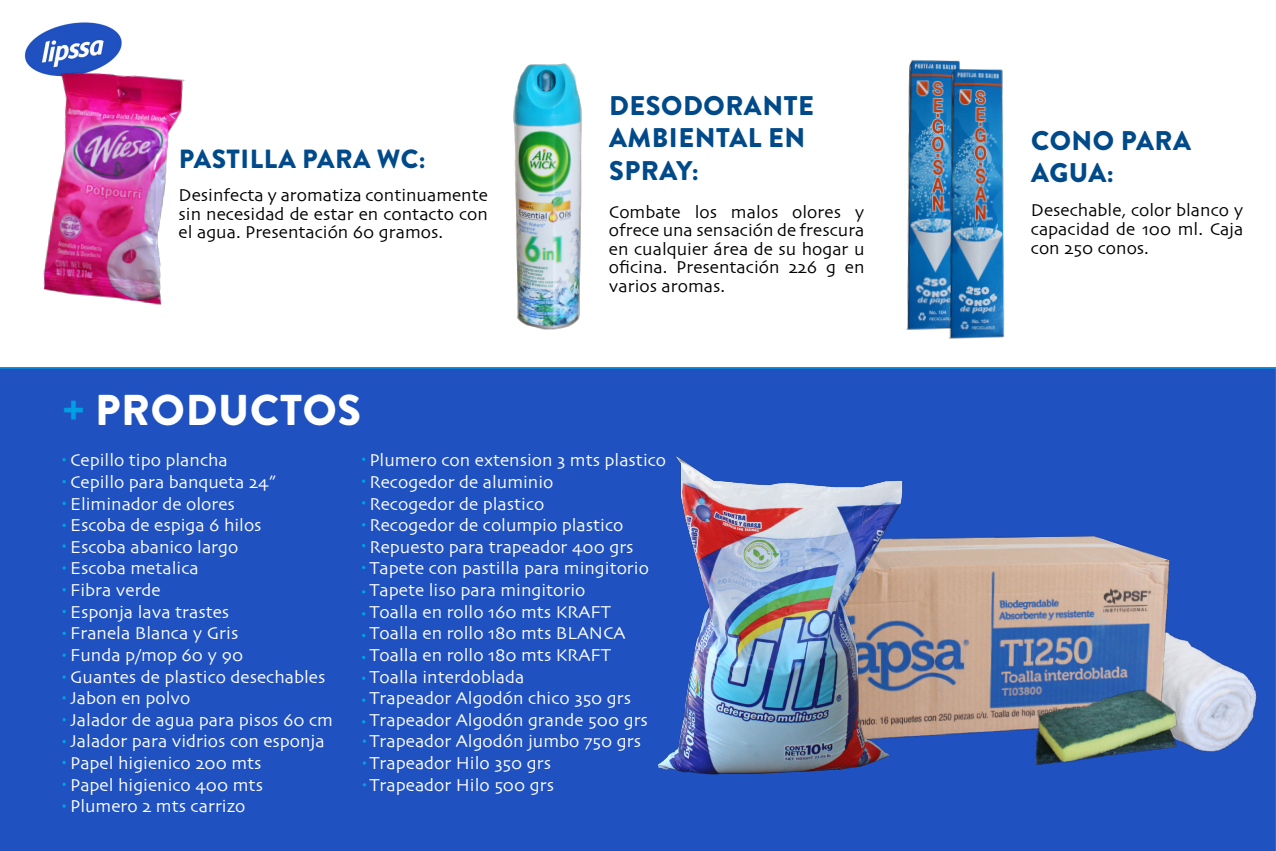
<style>
.page{position:relative;width:1276px;height:851px;background:#fff}
.page>*{position:absolute;margin:0;border:0;box-sizing:border-box;transform-origin:0 0}
.t1{font:900 43.05px "Brandon Grotesque";letter-spacing:.02em;color:#fff}
.t2{font:900 27px/32.4px "Brandon Grotesque";letter-spacing:.02em;color:#004a8a}
.t3{font:900 26.25px "Brandon Grotesque";letter-spacing:.02em;color:#004a8a}
.t4{font:18px/21.6px "Skia Regular 1 1";color:#fff}
.t5{font:18px/18.6px "Skia Regular 1 1";color:#000;text-align:justify}
.s1{color:#009fe3}
</style>
<div class="page">
<img style="left:24px;top:22px;width:98px;height:46px">
<img style="left:513px;top:63px;width:69px;height:267px">
<img style="left:906px;top:60px;width:28px;height:270px">
<img style="left:934px;top:60px;width:71px;height:279px">
<div style="left:0;top:367px;width:1276px;height:483px;background:#1f51c0"></div>
<img style="left:31px;top:56px;width:154px;height:249px">
<svg style="left:62px;top:458px;width:4px;height:3px"></svg>
<svg style="left:62px;top:480px;width:4px;height:3px"></svg>
<svg style="left:62px;top:501px;width:4px;height:4px"></svg>
<svg style="left:62px;top:523px;width:4px;height:4px"></svg>
<svg style="left:62px;top:544px;width:4px;height:3px"></svg>
<svg style="left:62px;top:566px;width:4px;height:3px"></svg>
<svg style="left:62px;top:588px;width:4px;height:3px"></svg>
<svg style="left:362px;top:457px;width:3px;height:4px"></svg>
<svg style="left:362px;top:565px;width:3px;height:4px"></svg>
<img style="left:1081px;top:573px;width:195px;height:208px">
<img style="left:913px;top:511px;width:266px;height:243px">
<img style="left:1018px;top:686px;width:161px;height:92px">
<img style="left:646px;top:438px;width:267px;height:353px">
<svg style="left:62px;top:609px;width:4px;height:4px"></svg>
<svg style="left:62px;top:631px;width:4px;height:4px"></svg>
<svg style="left:62px;top:653px;width:4px;height:3px"></svg>
<svg style="left:62px;top:675px;width:4px;height:3px"></svg>
<svg style="left:62px;top:696px;width:4px;height:3px"></svg>
<svg style="left:62px;top:718px;width:4px;height:3px"></svg>
<svg style="left:62px;top:739px;width:4px;height:4px"></svg>
<svg style="left:362px;top:633px;width:3px;height:4px"></svg>
<svg style="left:362px;top:655px;width:3px;height:4px"></svg>
<svg style="left:62px;top:760px;width:4px;height:4px"></svg>
<svg style="left:62px;top:782px;width:4px;height:3px"></svg>
<svg style="left:62px;top:804px;width:4px;height:3px"></svg>
<h3 class="t3" style="left:179px;top:141px;width:248px">PASTILLA PARA WC:</h3>
<p class="t5" style="left:179px;top:187px;width:311px">Desinfecta y aromatiza continuamente sin necesidad de estar en contacto con el agua. Presentación 60 gramos.</p>
<h1 class="t1" style="left:62px;top:380px;width:300px"><span class="s1">+</span> PRODUCTOS</h1>
<h2 class="t2" style="left:609px;top:90px;width:206px">DESODORANTE<br>AMBIENTAL EN<br>SPRAY:</h2>
<p class="t5" style="left:609px;top:203px;width:257px">Combate los malos olores y ofrece una sensación de frescura en cualquier área de su hogar u oficina. Presentación 226 g en varios aromas.</p>
<p class="t4" style="left:70px;top:450px;width:264px">Cepillo tipo plancha<br>Cepillo para banqueta 24”<br>Eliminador de olores<br>Escoba de espiga 6 hilos<br>Escoba abanico largo<br>Escoba metalica<br>Fibra verde<br>Esponja lava trastes<br>Franela Blanca y Gris<br>Funda p/mop 60 y 90<br>Guantes de plastico desechables<br>Jabon en polvo<br>Jalador de agua para pisos 60 cm<br>Jalador para vidrios con esponja<br>Papel higienico 200 mts<br>Papel higienico 400 mts<br>Plumero 2 mts carrizo</p>
<p class="t4" style="left:369px;top:450px;width:298px">Plumero con extension 3 mts plastico<br>Recogedor de aluminio<br>Recogedor de plastico<br>Recogedor de columpio plastico<br>Repuesto para trapeador 400 grs<br>Tapete con pastilla para mingitorio<br>Tapete liso para mingitorio<br>Toalla en rollo 160 mts KRAFT<br>Toalla en rollo 180 mts BLANCA<br>Toalla en rollo 180 mts KRAFT<br>Toalla interdoblada<br>Trapeador Algodón chico 350 grs<br>Trapeador Algodón grande 500 grs<br>Trapeador Algodón jumbo 750 grs<br>Trapeador Hilo 350 grs<br>Trapeador Hilo 500 grs</p>
<h2 class="t2" style="left:1031px;top:125px;width:161px">CONO PARA<br>AGUA:</h2>
<p class="t5" style="left:1031px;top:202px;width:214px">Desechable, color blanco y capacidad de 100 ml. Caja con 250 conos.</p>
</div>
